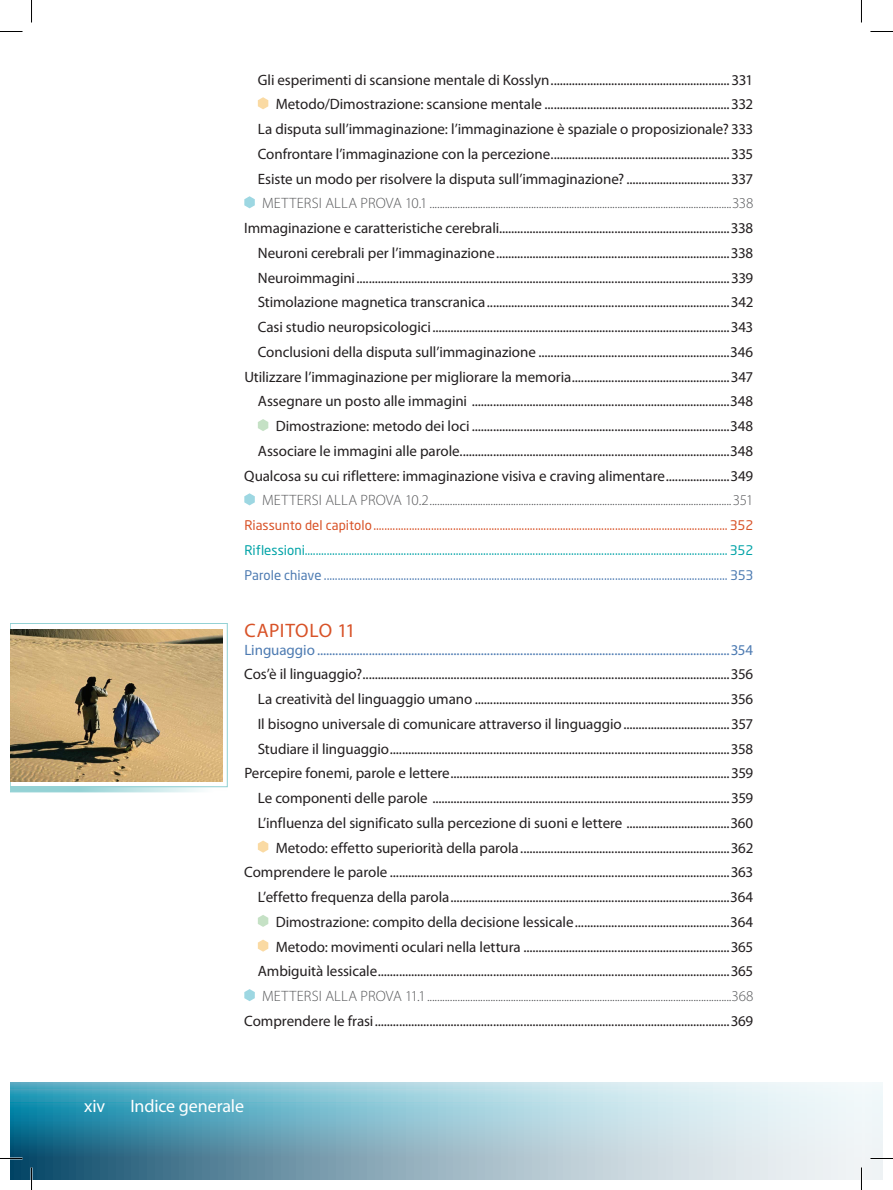
<style>
.page{position:relative;width:893px;height:1190px;background:#fff}
.page>*{position:absolute;margin:0;border:0;box-sizing:border-box;transform-origin:0 0}
.t1{font:19.5px "Myriad Pro";letter-spacing:.02em;color:#d85227}
.t2{font:18px "Myriad Pro";letter-spacing:-.005em;color:#fff}
.t3{font:15px/24.8px "Myriad Pro";letter-spacing:-.005em;color:#231f20;text-align:right}
.t4{font:300 15px "Myriad Pro";letter-spacing:.01em;color:#57585a}
.t5{font:15px "Myriad Pro";letter-spacing:-.005em;color:#4d7bb2}
.t6{font:13.2px "Neo Sans Std";letter-spacing:.005em;color:#00a3a7}
.t7{font:13.2px "Neo Sans Std";color:#4d7bb2}
.t8{font:13.2px "Neo Sans Std";letter-spacing:.005em;color:#d85227}
</style>
<div class="page">
<svg style="left:10px;top:1082px;width:851px;height:98px;background:#94becc"></svg>
<div style="left:862px;top:1082px;width:20px;height:98px;background:#f0f6f8"></div>
<svg style="left:258px;top:97px;width:10px;height:12px"></svg>
<svg style="left:244px;top:196px;width:11px;height:12px"></svg>
<svg style="left:258px;top:419px;width:10px;height:12px"></svg>
<svg style="left:244px;top:493px;width:11px;height:12px"></svg>
<svg style="left:258px;top:840px;width:10px;height:12px"></svg>
<svg style="left:258px;top:915px;width:10px;height:12px"></svg>
<svg style="left:258px;top:939px;width:10px;height:12px"></svg>
<svg style="left:244px;top:989px;width:11px;height:12px"></svg>
<div style="left:10px;top:623px;width:217px;height:164px;border:1px solid #94d2d5"></div>
<svg style="left:10px;top:786px;width:217px;height:6px"></svg>
<img style="left:11px;top:629px;width:211px;height:152px">
<hr style="left:0;top:1157px;width:22px;height:2px;background:#fff">
<hr style="left:870px;top:1157px;width:22px;height:2px;background:#fff">
<svg style="left:0;top:31px;width:22px;height:1px"></svg>
<svg style="left:870px;top:31px;width:22px;height:1px"></svg>
<svg style="left:0;top:1158px;width:22px;height:1px"></svg>
<svg style="left:870px;top:1158px;width:22px;height:1px"></svg>
<svg style="left:31px;top:0;width:1px;height:22px"></svg>
<svg style="left:31px;top:1167px;width:1px;height:23px"></svg>
<svg style="left:860px;top:1167px;width:1px;height:13px"></svg>
<p class="t3" style="left:258px;top:67px;width:497px">Gli esperimenti di scansione mentale di Kosslyn........................................................... 331<br>Metodo/Dimostrazione: scansione mentale .............................................................332<br>La disputa sull’immaginazione: l’immaginazione è spaziale o proposizionale? 333<br>Confrontare l’immaginazione con la percezione...........................................................335<br>Esiste un modo per risolvere la disputa sull’immaginazione? ..................................337</p>
<p class="t4" style="left:262px;top:194px;width:492px">METTERSI ALLA PROVA 10.1 .......................................................................................................................338</p>
<p class="t3" style="left:244px;top:215px;width:510px">Immaginazione e caratteristiche cerebrali............................................................................338<br>Neuroni cerebrali per l’immaginazione.............................................................................338<br>Neuroimmagini...........................................................................................................................339<br>Stimolazione magnetica transcranica................................................................................342<br>Casi studio neuropsicologici..................................................................................................343<br>Conclusioni della disputa sull’immaginazione ...............................................................346<br>Utilizzare l’immaginazione per migliorare la memoria....................................................347<br>Assegnare un posto alle immagini .....................................................................................348<br>Dimostrazione: metodo dei loci .....................................................................................348<br>Associare le immagini alle parole.........................................................................................348<br>Qualcosa su cui riflettere: immaginazione visiva e craving alimentare.....................349</p>
<p class="t4" style="left:262px;top:491px;width:492px">METTERSI ALLA PROVA 10.2.......................................................................................................................351</p>
<p class="t8" style="left:244px;top:517px;width:510px">Riassunto del capitolo................................................................................................................................. 352</p>
<p class="t6" style="left:244px;top:542px;width:510px">Riflessioni.......................................................................................................................................................... 352</p>
<p class="t7" style="left:244px;top:567px;width:510px">Parole chiave ................................................................................................................................................... 353</p>
<h1 class="t1" style="left:244px;top:618px;width:113px">CAPITOLO 11</h1>
<p class="t5" style="left:244px;top:640px;width:510px">Linguaggio ........................................................................................................................................354</p>
<p class="t3" style="left:244px;top:662px;width:510px">Cos’è il linguaggio?.........................................................................................................................356<br>La creatività del linguaggio umano ....................................................................................356<br>Il bisogno universale di comunicare attraverso il linguaggio...................................357<br>Studiare il linguaggio................................................................................................................358<br>Percepire fonemi, parole e lettere............................................................................................359<br>Le componenti delle parole ..................................................................................................359<br>L’influenza del significato sulla percezione di suoni e lettere ..................................360<br>Metodo: effetto superiorità della parola.....................................................................362<br>Comprendere le parole ................................................................................................................363<br>L’effetto frequenza della parola............................................................................................364<br>Dimostrazione: compito della decisione lessicale...................................................364<br>Metodo: movimenti oculari nella lettura ....................................................................365<br>Ambiguità lessicale....................................................................................................................365</p>
<p class="t4" style="left:262px;top:987px;width:492px">METTERSI ALLA PROVA 11.1........................................................................................................................368</p>
<p class="t3" style="left:244px;top:1008px;width:510px">Comprendere le frasi.....................................................................................................................369</p>
<p class="t2" style="left:84px;top:1094px;width:23px">xiv</p>
<p class="t2" style="left:130px;top:1094px;width:115px">Indice generale</p>
</div>
